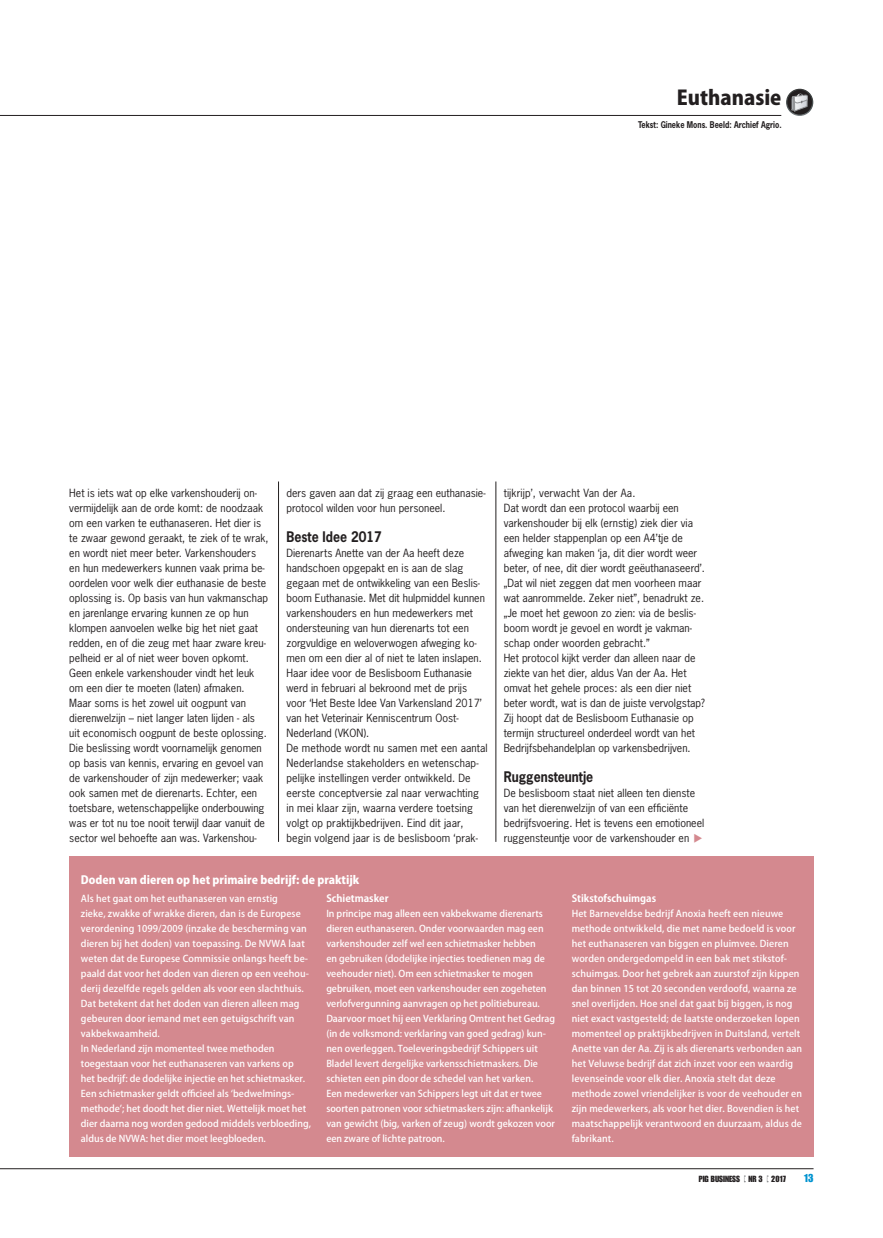
<style>
.page{position:relative;width:883px;height:1238px;background:#fff}
.page>*{position:absolute;margin:0;border:0;box-sizing:border-box;transform-origin:0 0}
.t1{font:800 20px "Koz Go Pro";color:#231f20}
.t2{font:700 13.75px "News Gothic Std";color:#231f20;scale:.9 1}
.t3{font:800 11.25px "Koz Go Pro";color:#fff}
.t4{font:11.25px "Impact LT Std";color:#0093d0}
.t5{font:10.62px/15px "News Gothic Std";color:#231f20}
.t6{font:700 10px "Koz Go Pro";color:#fff}
.t7{font:500 9.38px/15px "Koz Go Pro";letter-spacing:.01em;color:#fff}
.t8{font:700 8.75px "News Gothic Std";color:#231f20;scale:.85 1}
.t9{font:8.75px "Impact LT Std";color:#231f20}
.s1{color:#d4898f}
</style>
<div class="page">
<hr style="left:0;top:115px;width:781px;height:1px;background:#231f20">
<hr style="left:278px;top:481px;width:1px;height:360px;background:#231f20">
<hr style="left:496px;top:481px;width:1px;height:360px;background:#231f20">
<svg style="left:786px;top:89px;width:27px;height:27px"></svg>
<hr style="left:0;top:1168px;width:813px;height:1px;background:#231f20">
<div style="left:69px;top:856px;width:744px;height:300px;background:#d4898f"></div>
<h1 class="t1" style="left:677px;top:85px;width:106px">Euthanasie</h1>
<p class="t8" style="left:638px;top:119px;width:171px">Tekst: Gineke Mons. Beeld: Archief Agrio.</p>
<p class="t5" style="left:69px;top:485px;width:201px">Het is iets wat op elke varkenshouderij on&shy;vermijdelijk aan de orde komt: de noodzaak om een varken te euthanaseren. Het dier is te zwaar gewond geraakt, te ziek of te wrak, en wordt niet meer beter. Varkenshouders en hun medewerkers kunnen vaak prima be&shy;oordelen voor welk dier euthanasie de beste oplossing is. Op basis van hun vakmanschap en jarenlange ervaring kunnen ze op hun klompen aanvoelen welke big het niet gaat redden, en of die zeug met haar zware kreu&shy;pelheid er al of niet weer boven opkomt.<br>Geen enkele varkenshouder vindt het leuk om een dier te moeten (laten) afmaken.<br>Maar soms is het zowel uit oogpunt van dierenwelzijn – niet langer laten lijden - als<br>uit economisch oogpunt de beste oplossing.<br>Die beslissing wordt voornamelijk genomen op basis van kennis, ervaring en gevoel van de varkenshouder of zijn medewerker; vaak ook samen met de dierenarts. Echter, een toetsbare, wetenschappelijke onderbouwing was er tot nu toe nooit terwijl daar vanuit de sector wel behoefte aan was. Varkenshou-</p>
<p class="t5" style="left:286px;top:485px;width:201px">ders gaven aan dat zij graag een euthanasie&shy;protocol wilden voor hun personeel.</p>
<p class="t2" style="left:286px;top:527px;width:107px">Beste Idee 2017</p>
<p class="t5" style="left:286px;top:545px;width:203px">Dierenarts Anette van der Aa heeft deze handschoen opgepakt en is aan de slag gegaan met de ontwikkeling van een Beslis&shy;boom Euthanasie. Met dit hulpmiddel kunnen varkenshouders en hun medewerkers met ondersteuning van hun dierenarts tot een zorgvuldige en weloverwogen afweging ko&shy;men om een dier al of niet te laten inslapen.<br>Haar idee voor de Beslisboom Euthanasie werd in februari al bekroond met de prijs voor ‘Het Beste Idee Van Varkensland 2017’ van het Veterinair Kenniscentrum Oost-Nederland (VKON).<br>De methode wordt nu samen met een aantal Nederlandse stakeholders en wetenschap&shy;pelijke instellingen verder ontwikkeld. De eerste conceptversie zal naar verwachting in mei klaar zijn, waarna verdere toetsing volgt op praktijkbedrijven. Eind dit jaar, begin volgend jaar is de beslisboom ‘prak-</p>
<p class="t5" style="left:504px;top:485px;width:203px">tijkrijp’, verwacht Van der Aa.<br>Dat wordt dan een protocol waarbij een varkenshouder bij elk (ernstig) ziek dier via een helder stappenplan op een A4’tje de afweging kan maken ‘ja, dit dier wordt weer beter, of nee, dit dier wordt geëuthanaseerd’. „Dat wil niet zeggen dat men voorheen maar wat aanrommelde. Zeker niet”, benadrukt ze. „Je moet het gewoon zo zien: via de beslis&shy;boom wordt je gevoel en wordt je vakman&shy;schap onder woorden gebracht.”<br>Het protocol kijkt verder dan alleen naar de ziekte van het dier, aldus Van der Aa. Het omvat het gehele proces: als een dier niet beter wordt, wat is dan de juiste vervolgstap?<br>Zij hoopt dat de Beslisboom Euthanasie op termijn structureel onderdeel wordt van het Bedrijfsbehandelplan op varkensbedrijven.</p>
<p class="t2" style="left:504px;top:767px;width:101px">Ruggensteuntje</p>
<p class="t5" style="left:504px;top:785px;width:202px">De beslisboom staat niet alleen ten dienste van het dierenwelzijn of van een efficiënte bedrijfsvoering. Het is tevens een emotioneel ruggensteuntje voor de varkenshouder en <span class="s1">◆</span></p>
<p class="t3" style="left:81px;top:871px;width:280px">Doden van dieren op het primaire bedrijf: de praktijk</p>
<p class="t7" style="left:81px;top:891px;width:232px">Als het gaat om het euthanaseren van ernstig<br>zieke, zwakke of wrakke dieren, dan is de Europese verordening 1099/2009 (inzake de bescherming van dieren bij het doden) van toepassing. De NVWA laat weten dat de Europese Commissie onlangs heeft be&shy;paald dat voor het doden van dieren op een veehou&shy;derij dezelfde regels gelden als voor een slachthuis.<br>Dat betekent dat het doden van dieren alleen mag gebeuren door iemand met een getuigschrift van vakbekwaamheid.<br>In Nederland zijn momenteel twee methoden toegestaan voor het euthanaseren van varkens op<br>het bedrijf: de dodelijke injectie en het schietmasker.<br>Een schietmasker geldt officieel als ʻbedwelmings&shy;methodeʼ; het doodt het dier niet. Wettelijk moet het dier daarna nog worden gedood middels verbloeding, aldus de NVWA: het dier moet leegbloeden.</p>
<p class="t6" style="left:326px;top:891px;width:64px">Schietmasker</p>
<p class="t7" style="left:326px;top:906px;width:230px">In principe mag alleen een vakbekwame dierenarts dieren euthanaseren. Onder voorwaarden mag een varkenshouder zelf wel een schietmasker hebben<br>en gebruiken (dodelijke injecties toedienen mag de veehouder niet). Om een schietmasker te mogen gebruiken, moet een varkenshouder een zogeheten verlofvergunning aanvragen op het politiebureau.<br>Daarvoor moet hij een Verklaring Omtrent het Gedrag (in de volksmond: verklaring van goed gedrag) kun&shy;nen overleggen. Toeleveringsbedrijf Schippers uit Bladel levert dergelijke varkensschietmaskers. Die schieten een pin door de schedel van het varken.<br>Een medewerker van Schippers legt uit dat er twee soorten patronen voor schietmaskers zijn: afhankelijk van gewicht (big, varken of zeug) wordt gekozen voor een zware of lichte patroon.</p>
<p class="t6" style="left:572px;top:891px;width:86px">Stikstofschuimgas</p>
<p class="t7" style="left:572px;top:906px;width:232px">Het Barneveldse bedrijf Anoxia heeft een nieuwe methode ontwikkeld, die met name bedoeld is voor het euthanaseren van biggen en pluimvee. Dieren worden ondergedompeld in een bak met stikstof&shy;schuimgas. Door het gebrek aan zuurstof zijn kippen dan binnen 15 tot 20 seconden verdoofd, waarna ze snel overlijden. Hoe snel dat gaat bij biggen, is nog niet exact vastgesteld; de laatste onderzoeken lopen momenteel op praktijkbedrijven in Duitsland, vertelt Anette van der Aa. Zij is als dierenarts verbonden aan het Veluwse bedrijf dat zich inzet voor een waardig levenseinde voor elk dier. Anoxia stelt dat deze methode zowel vriendelijker is voor de veehouder en zijn medewerkers, als voor het dier. Bovendien is het maatschappelijk verantwoord en duurzaam, aldus de fabrikant.</p>
<p class="t9" style="left:748px;top:1173px;width:16px">NR 3</p>
<p class="t4" style="left:804px;top:1171px;width:11px">13</p>
<p class="t9" style="left:699px;top:1173px;width:43px">PIG BUSINESS</p>
<p class="t9" style="left:771px;top:1173px;width:16px">2017</p>
</div>
